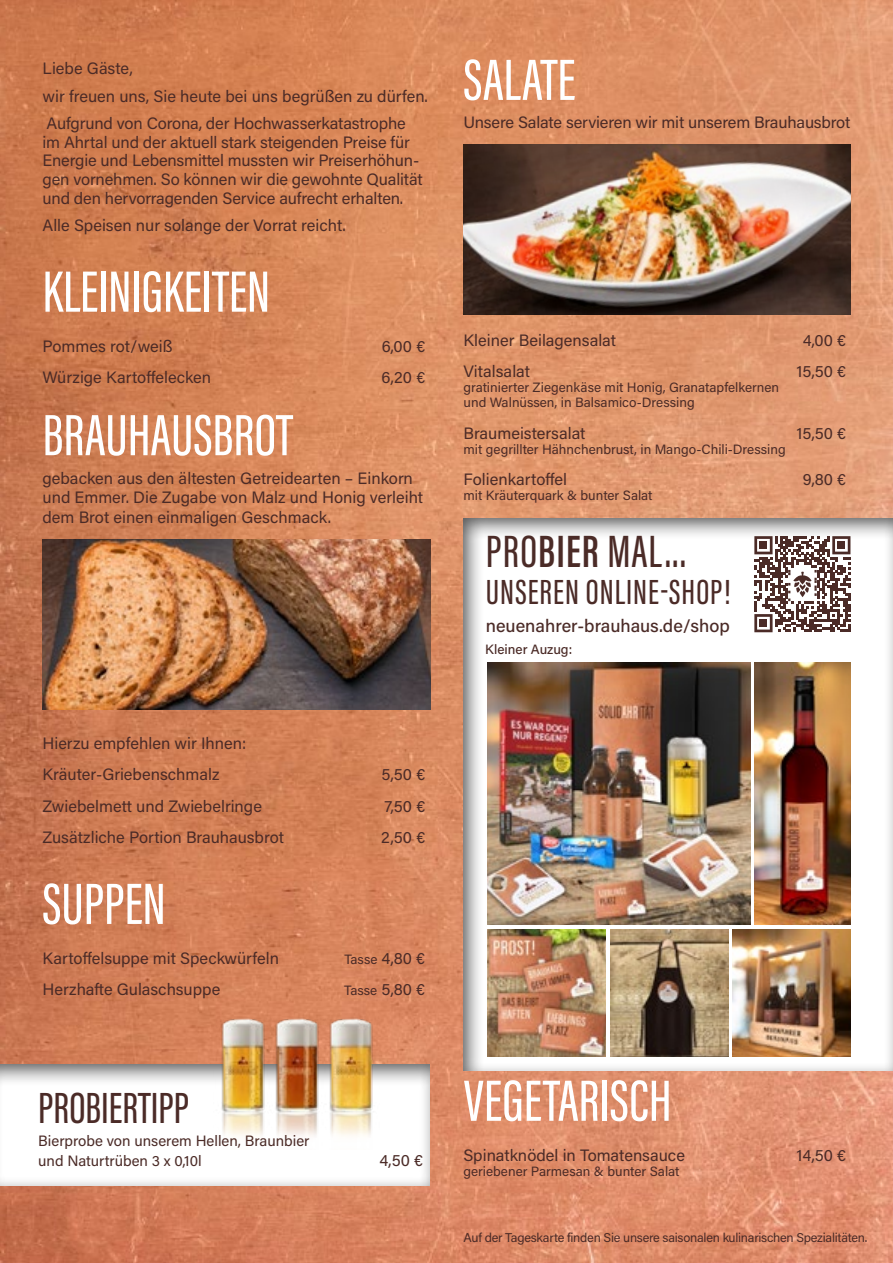
<style>
.page{position:relative;width:893px;height:1263px;background:#fff}
.page>*{position:absolute;margin:0;border:0;box-sizing:border-box;transform-origin:0 0}
.t1{font:500 60px "Acumin Pro Extra Cond";color:#fff}
.t2{font:500 46.65px "Acumin Pro Extra Cond";letter-spacing:.025em;color:#4b2b27}
.t3{font:500 45px "Acumin Pro Extra Cond";color:#4b2b27}
.t4{font:500 36px "Acumin Pro Extra Cond";letter-spacing:.03em;color:#4b2b27}
.t5{font:500 18px "Acumin Pro";color:#4b2b27}
.t6{font:16.5px/18.8px "Acumin Pro";letter-spacing:-.005em;color:#4b2b27}
.t7{font:15px/19.8px "Acumin Pro";color:#4b2b27}
.t8{font:13.5px/15px "Acumin Pro";color:#4b2b27}
.t9{font:500 13.5px "Acumin Pro";color:#4b2b27}
.t10{font:12.75px "Acumin Pro";letter-spacing:-.02em;color:#4b2b27}
.s1{font-size:16.5px}
.s2{font-weight:600}
</style>
<div class="page">
<img style="left:0;top:0;width:893px;height:1263px">
<div style="left:451px;top:507px;width:442px;height:565px;background:#000;opacity:.65"></div>
<img style="left:43px;top:539px;width:388px;height:170px">
<img style="left:463px;top:144px;width:387px;height:170px">
<div style="left:0;top:1053px;width:443px;height:132px;background:#000;opacity:.65"></div>
<img style="left:213px;top:1007px;width:54px;height:142px">
<img style="left:267px;top:1007px;width:54px;height:142px">
<img style="left:321px;top:1007px;width:58px;height:142px">
<svg style="left:754px;top:536px;width:96px;height:96px"></svg>
<img style="left:488px;top:929px;width:118px;height:127px">
<img style="left:610px;top:929px;width:118px;height:127px">
<img style="left:733px;top:929px;width:117px;height:127px">
<img style="left:755px;top:663px;width:95px;height:262px">
<img style="left:488px;top:663px;width:262px;height:262px">
<p class="t6" style="left:43px;top:54px;width:387px;line-height:27.3px">Liebe Gäste,<br>wir freuen uns, Sie heute bei uns begrüßen zu dürfen.<br>Aufgrund von Corona, der Hochwasserkatastrophe</p>
<p class="t6" style="left:43px;top:132px;width:382px">im Ahrtal und der aktuell stark steigenden Preise für Energie und Lebensmittel mussten wir Preiserhöhun&shy;gen vornehmen. So können wir die gewohnte Qualität und den hervorragenden Service aufrecht erhalten.</p>
<p class="t6" style="left:43px;top:215px;width:305px">Alle Speisen nur solange der Vorrat reicht.</p>
<h1 class="t1" style="left:43px;top:255px;width:229px">KLEINIGKEITEN</h1>
<p class="t6" style="left:43px;top:336px;width:132px">Pommes rot/weiß</p>
<p class="t6" style="left:382px;top:336px;width:45px">6,00 €</p>
<p class="t6" style="left:43px;top:367px;width:170px">Würzige Kartoffelecken</p>
<p class="t6" style="left:382px;top:367px;width:45px">6,20 €</p>
<h1 class="t1" style="left:43px;top:399px;width:252px">BRAUHAUSBROT</h1>
<p class="t6" style="left:43px;top:467px;width:382px;line-height:19.8px">gebacken aus den ältesten Getreidearten – Einkorn und Emmer. Die Zugabe von Malz und Honig verleiht dem Brot einen einmaligen Geschmack.</p>
<p class="t6" style="left:43px;top:727px;width:205px;line-height:31.5px">Hierzu empfehlen wir Ihnen:<br>Kräuter-Griebenschmalz</p>
<p class="t6" style="left:382px;top:764px;width:45px">5,50 €</p>
<p class="t6" style="left:43px;top:796px;width:221px">Zwiebelmett und Zwiebelringe</p>
<p class="t6" style="left:384px;top:796px;width:42px">7,50 €</p>
<p class="t6" style="left:43px;top:827px;width:243px">Zusätzliche Portion Brauhausbrot</p>
<p class="t6" style="left:381px;top:827px;width:46px">2,50 €</p>
<h1 class="t1" style="left:43px;top:867px;width:125px">SUPPEN</h1>
<p class="t6" style="left:43px;top:948px;width:238px">Kartoffelsuppe mit Speckwürfeln</p>
<p class="t8" style="left:344px;top:951px;width:82px">Tasse <span class="s1">4,80 €</span></p>
<p class="t6" style="left:43px;top:980px;width:179px">Herzhafte Gulaschsuppe</p>
<p class="t8" style="left:344px;top:983px;width:83px">Tasse <span class="s1">5,80 €</span></p>
<h3 class="t3" style="left:38px;top:1081px;width:152px">PROBIERTIPP</h3>
<p class="t7" style="left:38px;top:1130px;width:273px">Bierprobe von unserem Hellen, Braunbier und Naturtrüben 3 x 0,10l</p>
<p class="t6" style="left:379px;top:1150px;width:45px">4,50 €</p>
<h1 class="t1" style="left:463px;top:44px;width:113px">SALATE</h1>
<p class="t6" style="left:463px;top:112px;width:388px">Unsere Salate servieren wir mit unserem Brauhausbrot</p>
<p class="t6" style="left:463px;top:330px;width:154px">Kleiner Beilagensalat</p>
<p class="t6" style="left:803px;top:330px;width:45px">4,00 €</p>
<p class="t6" style="left:463px;top:362px;width:68px">Vitalsalat</p>
<p class="t6" style="left:796px;top:362px;width:51px">15,50 €</p>
<p class="t8" style="left:463px;top:380px;width:317px">gratinierter Ziegenkäse mit Honig, Granatapfelkernen und Walnüssen, in Balsamico-Dressing</p>
<p class="t6" style="left:463px;top:423px;width:124px">Braumeistersalat</p>
<p class="t6" style="left:796px;top:423px;width:51px">15,50 €</p>
<p class="t8" style="left:463px;top:441px;width:324px">mit gegrillter Hähnchenbrust, in Mango-Chili-Dressing</p>
<p class="t6" style="left:463px;top:470px;width:105px">Folienkartoffel</p>
<p class="t6" style="left:803px;top:470px;width:45px">9,80 €</p>
<p class="t8" style="left:463px;top:488px;width:191px">mit Kräuterquark &amp; bunter Salat</p>
<h2 class="t2" style="left:486px;top:523px;width:202px">PRO<span class="s2">BIER</span> MAL...</h2>
<h3 class="t4" style="left:486px;top:570px;width:246px">UNSEREN ONLINE-SHOP!</h3>
<p class="t5" style="left:486px;top:613px;width:245px">neuenahrer-brauhaus.de/shop</p>
<p class="t9" style="left:485px;top:640px;width:89px">Kleiner Auzug:</p>
<h1 class="t1" style="left:463px;top:1064px;width:210px">VEGETARISCH</h1>
<p class="t6" style="left:463px;top:1145px;width:223px">Spinatknödel in Tomatensauce</p>
<p class="t6" style="left:796px;top:1145px;width:51px">14,50 €</p>
<p class="t8" style="left:463px;top:1163px;width:217px">geriebener Parmesan &amp; bunter Salat</p>
<p class="t10" style="left:463px;top:1228px;width:405px">Auf der Tageskarte finden Sie unsere saisonalen kulinarischen Spezialitäten.</p>
</div>
